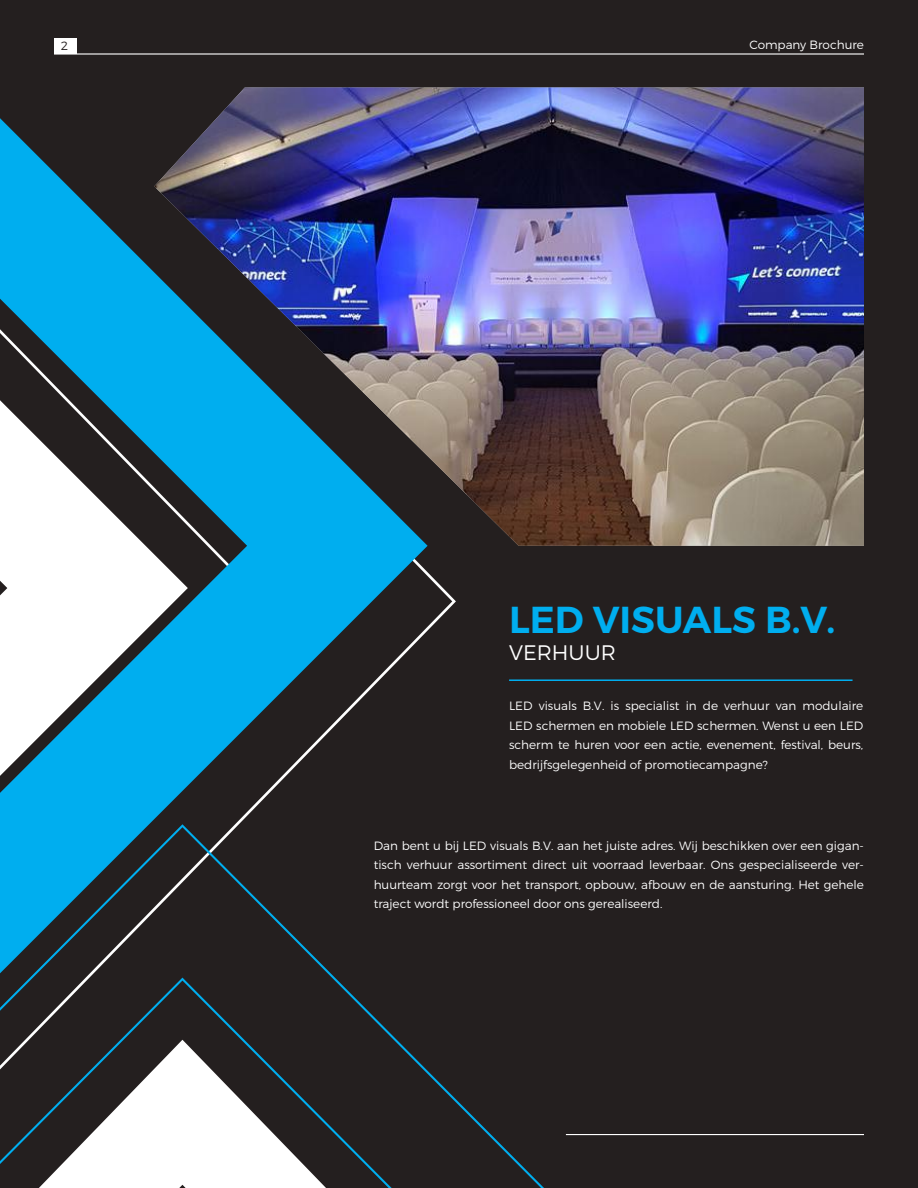
<style>
.page{position:relative;width:918px;height:1188px;background:#241f1f}
.page>*{position:absolute;margin:0;border:0;box-sizing:border-box;transform-origin:0 0}
.t1{font:600 37.5px "Montserrat";color:#00aeef}
.t2{font:300 21px "Montserrat";color:#fff}
.t3{font:300 12px/19.5px "Montserrat";color:#fff;text-align:justify}
.t4{font:300 12px "Montserrat";color:#241f1f}
</style>
<div class="page">
<div style="left:54px;top:38px;width:23px;height:16px;background:#fff"></div>
<hr style="left:54px;top:53px;width:810px;height:2px;background:#fff">
<hr style="left:566px;top:1134px;width:298px;height:1px;background:#fff">
<svg style="left:0;top:118px;width:428px;height:706px;fill:#00aeef"></svg>
<svg style="left:0;top:400px;width:188px;height:376px;fill:#fff"></svg>
<svg style="left:0;top:824px;width:544px;height:364px"></svg>
<img style="left:154px;top:87px;width:710px;height:459px">
<hr style="left:509px;top:679px;width:344px;height:2px;background:#00aeef">
<p class="t4" style="left:61px;top:38px;width:9px">2</p>
<p class="t3" style="left:749px;top:35px;width:116px">Company Brochure</p>
<h1 class="t1" style="left:509px;top:597px;width:328px">LED VISUALS B.V.</h1>
<h2 class="t2" style="left:509px;top:640px;width:108px">VERHUUR</h2>
<p class="t3" style="left:509px;top:696px;width:356px">LED visuals B.V. is specialist in de verhuur van modulaire LED schermen en mobiele LED schermen. Wenst u een LED scherm te huren voor een actie, evenement, festival, beurs, bedrijfsgelegenheid of promotiecampagne?</p>
<p class="t3" style="left:374px;top:835px;width:492px">Dan bent u bij LED visuals B.V. aan het juiste adres. Wij beschikken over een gigan&shy;tisch verhuur assortiment direct uit voorraad leverbaar. Ons gespecialiseerde ver&shy;huurteam zorgt voor het transport, opbouw, afbouw en de aansturing. Het gehele traject wordt professioneel door ons gerealiseerd.</p>
</div>
